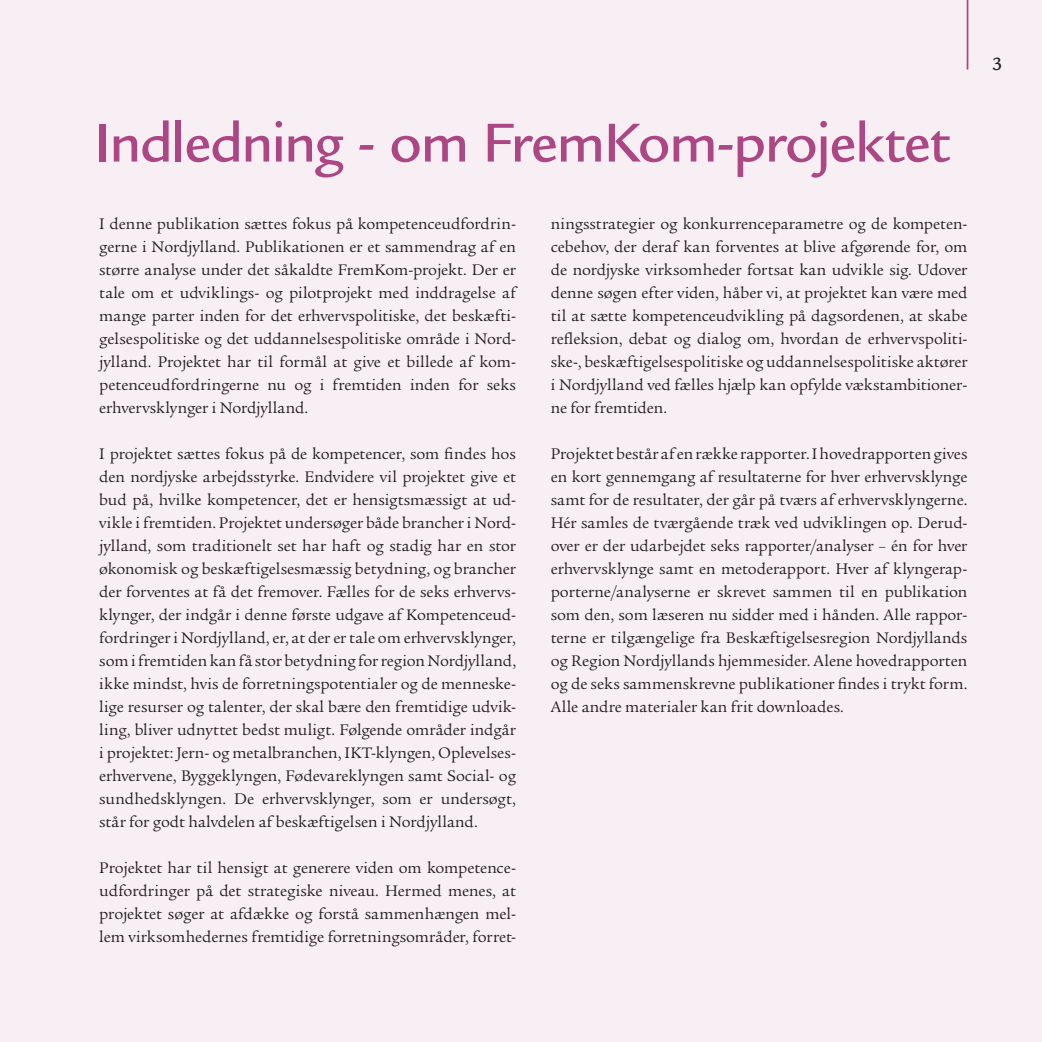
<style>
.page{position:relative;width:1042px;height:1042px;background:#f7eff3}
.page>*{position:absolute;margin:0;border:0;box-sizing:border-box;transform-origin:0 0}
.t1{font:500 59.5px "Legacy Sans Std";letter-spacing:-.03em;color:#ad4684}
.t2{font:500 19.25px "Legacy Sans Std";color:#231f20}
.t3{font:16.62px/22.9px "Legacy Serif Std";letter-spacing:-.005em;color:#231f20;text-align:justify}
</style>
<div class="page">
<hr style="left:966px;top:0;width:2px;height:69px;background:#ad4684">
<h1 class="t1" style="left:94px;top:109px;width:857px">Indledning - om fremKom-projektet</h1>
<p class="t3" style="left:99px;top:212px;width:418px">I denne publikation sættes fokus på kompetenceudfordrin&shy;gerne i Nordjylland. Publikationen er et sammendrag af en større analyse under det såkaldte FremKom-projekt. Der er tale om et udviklings- og pilotprojekt med inddragelse af mange parter inden for det erhvervspolitiske, det beskæfti&shy;gelsespolitiske og det uddannelsespolitiske område i Nord&shy;jylland. Projektet har til formål at give et billede af kom&shy;petenceudfordringerne nu og i fremtiden inden for seks erhvervsklynger i Nordjylland.</p>
<p class="t3" style="left:99px;top:442px;width:418px">I projektet sættes fokus på de kompetencer, som findes hos den nordjyske arbejdsstyrke. Endvidere vil projektet give et bud på, hvilke kompetencer, det er hensigtsmæssigt at ud&shy;vikle i fremtiden. Projektet undersøger både brancher i Nord&shy;jylland, som traditionelt set har haft og stadig har en stor økonomisk og beskæftigelsesmæssig betydning, og brancher der forventes at få det fremover. Fælles for de seks erhvervs&shy;klynger, der indgår i denne første udgave af Kompetenceud&shy;fordringer i Nordjylland, er, at der er tale om erhvervsklynger, som i fremtiden kan få stor betydning for region Nordjylland, ikke mindst, hvis de forretningspotentialer og de menneske&shy;lige resurser og talenter, der skal bære den fremtidige udvik&shy;ling, bliver udnyttet bedst muligt. Følgende områder indgår i projektet: Jern- og metalbranchen, IKT-klyngen, Oplevelses&shy;erhvervene, Byggeklyngen, Fødevareklyngen samt Social- og sundhedsklyngen. De erhvervsklynger, som er undersøgt, står for godt halvdelen af beskæftigelsen i Nordjylland.</p>
<p class="t3" style="left:99px;top:857px;width:418px">Projektet har til hensigt at generere viden om kompetence&shy;udfordringer på det strategiske niveau. Hermed menes, at projektet søger at afdække og forstå sammenhængen mel&shy;lem virksomhedernes fremtidige forretningsområder, forret-</p>
<p class="t3" style="left:551px;top:212px;width:418px">ningsstrategier og konkurrenceparametre og de kompeten&shy;cebehov, der deraf kan forventes at blive afgørende for, om de nordjyske virksomheder fortsat kan udvikle sig. Udover denne søgen efter viden, håber vi, at projektet kan være med til at sætte kompetenceudvikling på dagsordenen, at skabe refleksion, debat og dialog om, hvordan de erhvervspoliti&shy;ske-, beskæftigelsespolitiske og uddannelsespolitiske aktører i Nordjylland ved fælles hjælp kan opfylde vækstambitioner&shy;ne for fremtiden.</p>
<p class="t3" style="left:551px;top:442px;width:418px">Projektet består af en række rapporter. I hovedrapporten gives en kort gennemgang af resultaterne for hver erhvervsklynge samt for de resultater, der går på tværs af erhvervsklyngerne.<br>Hér samles de tværgående træk ved udviklingen op. Derud&shy;over er der udarbejdet seks rapporter/analyser – én for hver erhvervsklynge samt en metoderapport. Hver af klyngerap&shy;porterne/analyserne er skrevet sammen til en publikation som den, som læseren nu sidder med i hånden. Alle rappor&shy;terne er tilgængelige fra Beskæftigelsesregion Nordjyllands og Region Nordjyllands hjemmesider. Alene hovedrapporten og de seks sammenskrevne publikationer findes i trykt form.<br>Alle andre materialer kan frit downloades.</p>
<p class="t2" style="left:992px;top:53px;width:12px">3</p>
</div>
